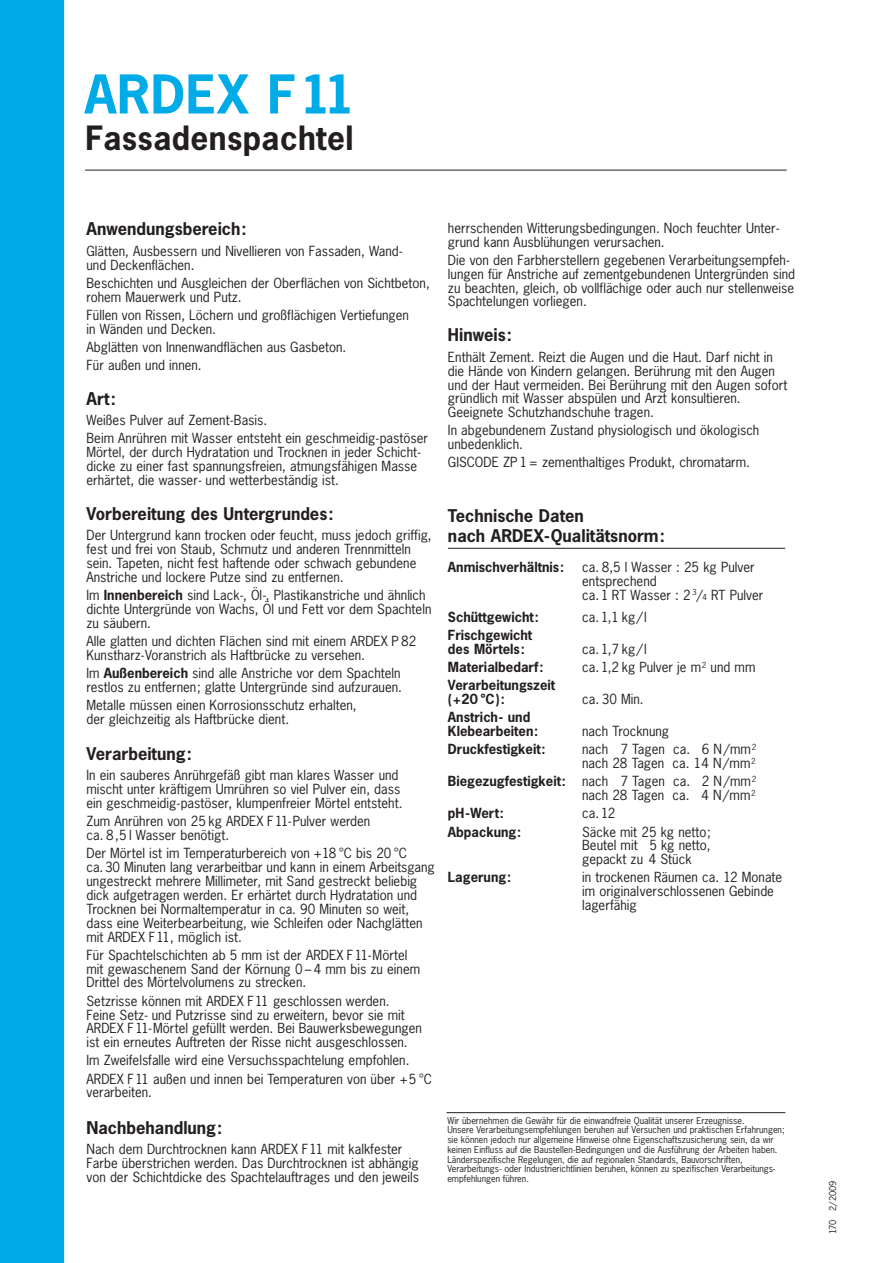
<style>
.page{position:relative;width:893px;height:1263px;background:#fff}
.page>*{position:absolute;margin:0;border:0;box-sizing:border-box;transform-origin:0 0}
.t1{font:700 50.25px "News Gothic";letter-spacing:.01em;color:#00abe7}
.t2{font:700 31.5px "News Gothic";letter-spacing:.01em;color:#231f20}
.t3{font:700 16.5px/19.5px "News Gothic";color:#231f20}
.t4{font:13.2px/13.8px "News Gothic";color:#231f20}
.t5{font:700 13.2px/13.8px "News Gothic";color:#231f20}
.t6{font:9px/9.8px "News Gothic";color:#231f20}
.s1{font-weight:700}
.s2{font-size:7.8px}
</style>
<div class="page">
<div style="left:0;top:0;width:64px;height:1263px;background:#00abe7"></div>
<hr style="left:448px;top:548px;width:337px;height:1px;background:#231f20">
<hr style="left:85px;top:170px;width:702px;height:1px;background:#231f20">
<hr style="left:446px;top:1112px;width:339px;height:1px;background:#231f20">
<h1 class="t1" style="left:85px;top:67px;width:272px">ARDEX F11</h1>
<h2 class="t2" style="left:85px;top:121px;width:270px">Fassadenspachtel</h2>
<p class="t3" style="left:87px;top:220px;width:162px">Anwendungsbereich:</p>
<p class="t4" style="left:87px;top:244px;width:317px">Glätten, Ausbessern und Nivellieren von Fassaden, Wand&shy;und Deckenflächen.</p>
<p class="t4" style="left:87px;top:276px;width:345px">Beschichten und Ausgleichen der Oberflächen von Sichtbeton, rohem Mauerwerk und Putz.</p>
<p class="t4" style="left:87px;top:308px;width:324px">Füllen von Rissen, Löchern und großflächigen Vertiefungen in Wänden und Decken.</p>
<p class="t4" style="left:87px;top:338px;width:261px;line-height:18.1px">Abglätten von Innenwandflächen aus Gasbeton.<br>Für außen und innen.</p>
<p class="t3" style="left:87px;top:389px;width:31px">Art:</p>
<p class="t4" style="left:87px;top:411px;width:343px;line-height:18.1px">Weißes Pulver auf Zement-Basis.<br>Beim Anrühren mit Wasser entsteht ein geschmeidig-pastöser</p>
<p class="t4" style="left:87px;top:446px;width:336px">Mörtel, der durch Hydratation und Trocknen in jeder Schicht&shy;dicke zu einer fast spannungsfreien, atmungsfähigen Masse erhärtet, die wasser- und wetterbeständig ist.</p>
<p class="t3" style="left:87px;top:504px;width:249px">Vorbereitung des Untergrundes:</p>
<p class="t4" style="left:87px;top:529px;width:347px">Der Untergrund kann trocken oder feucht, muss jedoch griffig, fest und frei von Staub, Schmutz und anderen Trennmitteln sein. Tapeten, nicht fest haftende oder schwach gebundene Anstriche und lockere Putze sind zu entfernen.</p>
<p class="t4" style="left:87px;top:588px;width:346px">Im <span class="s1">Innenbereich</span> sind Lack-, Öl-, Plastikanstriche und ähnlich dichte Untergründe von Wachs, Öl und Fett vor dem Spachteln zu säubern.</p>
<p class="t4" style="left:87px;top:634px;width:331px">Alle glatten und dichten Flächen sind mit einem ARDEX P 82<br>Kunstharz-Voranstrich als Haftbrücke zu versehen.</p>
<p class="t4" style="left:87px;top:666px;width:317px">Im <span class="s1">Außenbereich</span> sind alle Anstriche vor dem Spachteln restlos zu entfernen; glatte Untergründe sind aufzurauen.</p>
<p class="t4" style="left:87px;top:698px;width:272px">Metalle müssen einen Korrosionsschutz erhalten, der gleichzeitig als Haftbrücke dient.</p>
<p class="t3" style="left:87px;top:745px;width:107px">Verarbeitung:</p>
<p class="t4" style="left:87px;top:769px;width:317px">In ein sauberes Anrührgefäß gibt man klares Wasser und mischt unter kräftigem Umrühren so viel Pulver ein, dass ein geschmeidig-pastöser, klumpenfreier Mörtel entsteht.</p>
<p class="t4" style="left:87px;top:815px;width:285px">Zum Anrühren von 25 kg ARDEX F11-Pulver werden ca. 8,5 l Wasser benötigt.</p>
<p class="t4" style="left:87px;top:847px;width:350px">Der Mörtel ist im Temperaturbereich von +18 °C bis 20 °C ca.30 Minuten lang verarbeitbar und kann in einem Arbeitsgang ungestreckt mehrere Millimeter, mit Sand gestreckt beliebig dick aufgetragen werden. Er erhärtet durch Hydratation und Trocknen bei Normaltemperatur in ca. 90 Minuten so weit, dass eine Weiterbearbeitung, wie Schleifen oder Nachglätten mit ARDEX F11, möglich ist.</p>
<p class="t4" style="left:87px;top:948px;width:335px">Für Spachtelschichten ab 5 mm ist der ARDEX F11-Mörtel mit gewaschenem Sand der Körnung 0 – 4 mm bis zu einem<br>Drittel des Mörtelvolumens zu strecken.</p>
<p class="t4" style="left:87px;top:994px;width:337px">Setzrisse können mit ARDEX F11 geschlossen werden.<br>Feine Setz- und Putzrisse sind zu erweitern, bevor sie mit ARDEX F11-Mörtel gefüllt werden. Bei Bauwerksbewegungen ist ein erneutes Auftreten der Risse nicht ausgeschlossen.</p>
<p class="t4" style="left:87px;top:1052px;width:347px;line-height:18.1px">Im Zweifelsfalle wird eine Versuchsspachtelung empfohlen.<br>ARDEX F11 außen und innen bei Temperaturen von über +5 °C</p>
<p class="t4" style="left:87px;top:1086px;width:67px">verarbeiten.</p>
<p class="t3" style="left:87px;top:1118px;width:137px">Nachbehandlung:</p>
<p class="t4" style="left:87px;top:1143px;width:334px">Nach dem Durchtrocknen kann ARDEX F11 mit kalkfester<br>Farbe überstrichen werden. Das Durchtrocknen ist abhängig von der Schichtdicke des Spachtelauftrages und den jeweils</p>
<p class="t4" style="left:448px;top:221px;width:333px">herrschenden Witterungsbedingungen. Noch feuchter Unter&shy;grund kann Ausblühungen verursachen.</p>
<p class="t4" style="left:448px;top:253px;width:349px">Die von den Farbherstellern gegebenen Verarbeitungsempfeh&shy;lungen für Anstriche auf zementgebundenen Untergründen sind zu beachten, gleich, ob vollflächige oder auch nur stellenweise Spachtelungen vorliegen.</p>
<p class="t3" style="left:448px;top:326px;width:65px">Hinweis:</p>
<p class="t4" style="left:448px;top:350px;width:341px">Enthält Zement. Reizt die Augen und die Haut. Darf nicht in die Hände von Kindern gelangen. Berührung mit den Augen und der Haut vermeiden. Bei Berührung mit den Augen sofort gründlich mit Wasser abspülen und Arzt konsultieren.<br>Geeignete Schutzhandschuhe tragen.</p>
<p class="t4" style="left:448px;top:424px;width:313px">In abgebundenem Zustand physiologisch und ökologisch unbedenklich.</p>
<p class="t4" style="left:448px;top:456px;width:304px">GISCODE ZP 1= zementhaltiges Produkt, chromatarm.</p>
<p class="t3" style="left:448px;top:507px;width:218px">Technische Daten<br>nach ARDEX-Qualitätsnorm:</p>
<p class="t5" style="left:448px;top:561px;width:118px">Anmischverhältnis:</p>
<p class="t4" style="left:582px;top:560px;width:183px">ca. 8,5 l Wasser : 25 kg Pulver entsprechend<br>ca.1 RT Wasser : 2 <sup>3</sup>/<span class="s2">4</span> RT Pulver</p>
<p class="t5" style="left:448px;top:611px;width:92px">Schüttgewicht:</p>
<p class="t4" style="left:582px;top:611px;width:66px">ca.1,1 kg/ l</p>
<p class="t5" style="left:448px;top:629px;width:86px">Frischgewicht des Mörtels:</p>
<p class="t4" style="left:582px;top:643px;width:66px">ca.1,7 kg/ l</p>
<p class="t5" style="left:448px;top:661px;width:97px">Materialbedarf:</p>
<p class="t4" style="left:582px;top:661px;width:175px">ca.1,2 kg Pulver je m<sup>2</sup> und mm</p>
<p class="t5" style="left:448px;top:679px;width:109px">Verarbeitungszeit (+20 °C):</p>
<p class="t4" style="left:582px;top:693px;width:63px">ca. 30 Min.</p>
<p class="t5" style="left:448px;top:711px;width:92px">Anstrich- und<br>Klebearbeiten:</p>
<p class="t4" style="left:582px;top:725px;width:89px">nach Trocknung</p>
<p class="t5" style="left:448px;top:743px;width:99px">Druckfestigkeit:</p>
<p class="t4" style="left:582px;top:743px;width:176px">nach 7 Tagen ca. 6 N/mm<sup>2 </sup>nach 28 Tagen ca. 14 N/mm<sup>2</sup></p>
<p class="t4" style="left:448px;top:775px;width:310px;text-align:right"><span class="s1">Biegezugfestigkeit:</span> nach 7 Tagen ca. 2 N/mm<sup>2 </sup>nach 28 Tagen ca. 4 N/mm<sup>2</sup></p>
<p class="t5" style="left:448px;top:807px;width:57px">pH-Wert:</p>
<p class="t4" style="left:582px;top:807px;width:35px">ca.12</p>
<p class="t5" style="left:448px;top:825px;width:75px">Abpackung:</p>
<p class="t4" style="left:582px;top:825px;width:130px;text-align:justify">Säcke mit 25 kg netto; Beutel mit 5 kg netto, gepackt zu 4 Stück</p>
<p class="t5" style="left:448px;top:871px;width:65px">Lagerung:</p>
<p class="t4" style="left:582px;top:871px;width:202px">in trockenen Räumen ca. 12 Monate im originalverschlossenen Gebinde lagerfähig</p>
<p class="t6" style="left:447px;top:1116px;width:339px">Wir übernehmen die Gewähr für die einwandfreie Qualität unserer Erzeugnisse.<br>Unsere Verarbeitungsempfehlungen beruhen auf Versuchen und praktischen Erfahrungen; sie können jedoch nur allgemeine Hinweise ohne Eigenschaftszusicherung sein, da wir keinen Einfluss auf die Baustellen-Bedingungen und die Ausführung der Arbeiten haben.<br>Länderspezifische Regelungen, die auf regionalen Standards, Bauvorschriften, Verarbeitungs- oder Industrierichtlinien beruhen, können zu spezifischen Verarbeitungs&shy;empfehlungen führen.</p>
<p class="t6" style="left:828px;top:1234px;width:55px;rotate:-90deg">170 2/2009</p>
</div>
